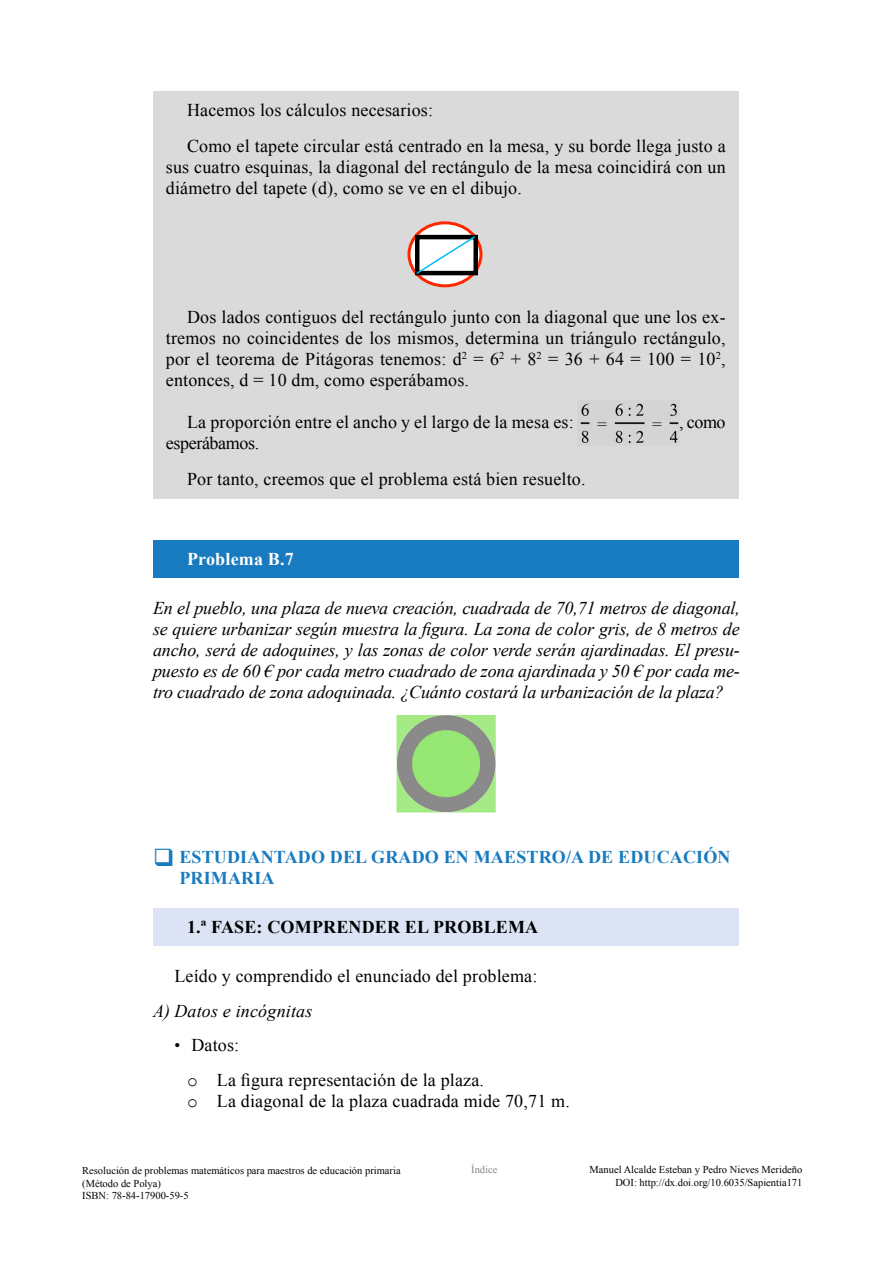
<style>
.page{position:relative;width:893px;height:1263px;background:#fff}
.page>*{position:absolute;margin:0;border:0;box-sizing:border-box;transform-origin:0 0}
.t1{font:18px/21px "Times New Roman";letter-spacing:.01em;color:#000}
.t2{font:italic 18px/21px "Times New Roman";letter-spacing:-.01em;color:#000;text-align:justify}
.t3{font:700 18px/21px "Times New Roman";letter-spacing:.01em;color:#187abf}
.t4{font:700 18px "Times New Roman";letter-spacing:.01em;color:#000}
.t5{font:italic 18px "Times New Roman";letter-spacing:.01em;color:#000}
.t6{font:700 18px "Times New Roman";letter-spacing:.01em;color:#fff}
.t7{font:10.5px/12.6px "Times New Roman";color:#000}
.t8{font:10.5px "Times New Roman";color:#878787}
.s1{font-family:"Arial";font-size:16.5px}
.s2{font-family:"Courier New"}
</style>
<div class="page">
<div style="left:153px;top:91px;width:585px;height:407px;background:#dadada"></div>
<svg style="left:409px;top:223px;width:72px;height:63px"></svg>
<div style="left:407px;top:221px;width:75px;height:66px;border:3px solid #ff2700;border-radius:50%"></div>
<div style="left:415px;top:235px;width:63px;height:40px;border:4px solid #000"></div>
<svg style="left:415px;top:235px;width:61px;height:40px;background:#a8b0b2"></svg>
<img style="left:580px;top:403px;width:99px;height:41px">
<div style="left:153px;top:540px;width:585px;height:38px;background:#187abf"></div>
<img style="left:397px;top:715px;width:99px;height:98px">
<div style="left:153px;top:908px;width:585px;height:38px;background:#dbe3f4"></div>
<p class="t1" style="left:187px;top:92px;width:540px;line-height:36px">Hacemos los cálculos necesarios:<br>Como el tapete circular está centrado en la mesa, y su borde llega justo a</p>
<p class="t1" style="left:166px;top:156px;width:561px">sus cuatro esquinas, la diagonal del rectángulo de la mesa coincidirá con un diámetro del tapete (d), como se ve en el dibujo.</p>
<p class="t1" style="left:166px;top:306px;width:561px;text-align:justify;text-indent:21px">Dos lados contiguos del rectángulo junto con la diagonal que une los ex&shy;tremos no coincidentes de los mismos, determina un triángulo rectángulo, por el teorema de Pitágoras tenemos: d<sup>2</sup> = 6<sup>2</sup> + 8<sup>2</sup> = 36 + 64 = 100 = 10<sup>2</sup>, entonces, d = 10 dm, como esperábamos.</p>
<p class="t1" style="left:187px;top:411px;width:388px">La proporción entre el ancho y el largo de la mesa es:</p>
<p class="t1" style="left:679px;top:411px;width:48px">, como</p>
<p class="t1" style="left:187px;top:425px;width:400px;line-height:36px;text-indent:-21px">esperábamos.<br>Por tanto, creemos que el problema está bien resuelto.</p>
<p class="t6" style="left:187px;top:547px;width:108px">Problema B.7</p>
<p class="t2" style="left:153px;top:597px;width:588px">En el pueblo, una plaza de nueva creación, cuadrada de 70,71 metros de diagonal, se quiere urbanizar según muestra la figura. La zona de color gris, de 8 metros de ancho, será de adoquines, y las zonas de color verde serán ajardinadas. El presu&shy;puesto es de 60 € por cada metro cuadrado de zona ajardinada y 50 € por cada me&shy;tro cuadrado de zona adoquinada. ¿Cuánto costará la urbanización de la plaza?</p>
<p class="t3" style="left:179px;top:846px;width:553px;text-indent:-26px">❑ ESTUDIANTADO DEL GRADO EN MAESTRO/A DE EDUCACIÓN<br>PRIMARIA</p>
<p class="t4" style="left:187px;top:915px;width:353px">1.ª FASE: COMPRENDER EL PROBLEMA</p>
<p class="t1" style="left:174px;top:965px;width:365px">Leído y comprendido el enunciado del problema:</p>
<p class="t5" style="left:153px;top:998px;width:161px">A) Datos e incógnitas</p>
<p class="t1" style="left:187px;top:1027px;width:298px;line-height:34.5px;text-indent:-13px"><span class="s1">•</span> Datos:<br><span class="s2">o</span> La figura representación de la plaza.</p>
<p class="t1" style="left:187px;top:1090px;width:384px"><span class="s2">o</span> La diagonal de la plaza cuadrada mide 70,71 m.</p>
<p class="t8" style="left:471px;top:1162px;width:28px">Índice</p>
<p class="t7" style="left:82px;top:1164px;width:320px">Resolución de problemas matemáticos para maestros de educación primaria (Método de Polya)<br>ISBN: 78-84-17900-59-5</p>
<p class="t7" style="left:590px;top:1163px;width:214px;text-align:right">Manuel Alcalde Esteban y Pedro Nieves Merideño<br>DOI: http://dx.doi.org/10.6035/Sapientia171</p>
</div>
